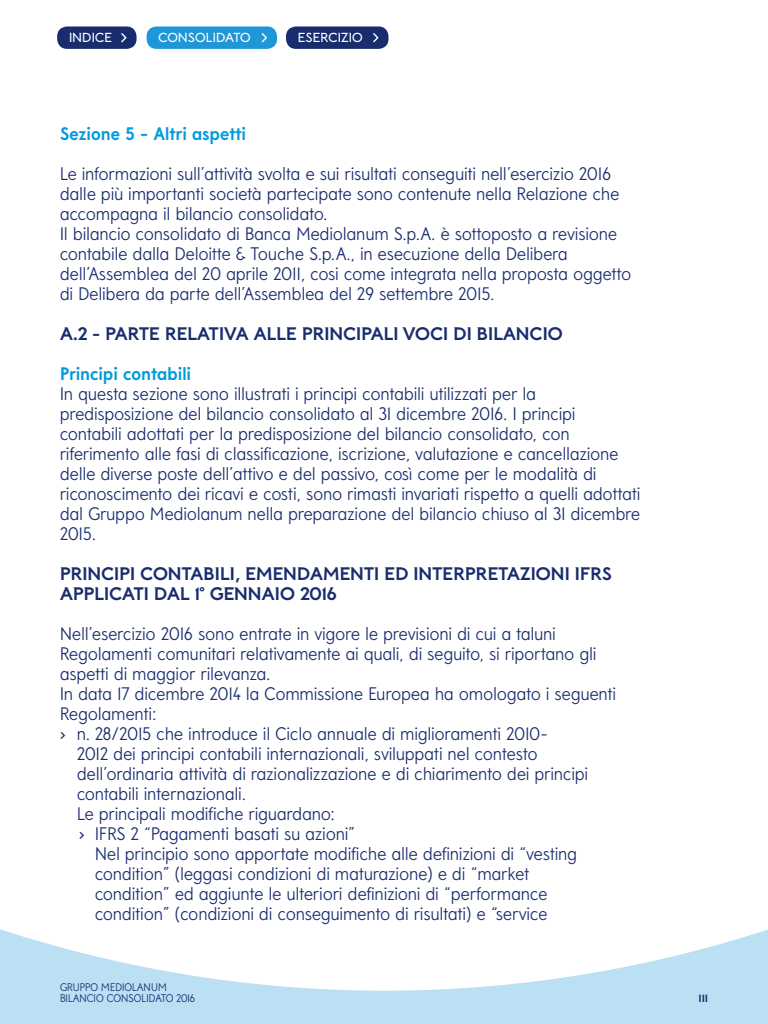
<style>
.page{position:relative;width:768px;height:1024px;background:#fff}
.page>*{position:absolute;margin:0;border:0;box-sizing:border-box;transform-origin:0 0}
.t1{font:300 18px/20px "Mediolanum Sans";letter-spacing:.02em;color:#192d6e}
.t2{font:18px/20px "Mediolanum Semi serif Headline Bold";letter-spacing:.01em;color:#192d6e}
.t3{font:700 18px "Mediolanum Sans";letter-spacing:.02em;color:#009bde}
.t4{font:13px "Mediolanum Semi serif Headline Regular";letter-spacing:.015em;color:#fff}
.t5{font:300 11px/11px "Mediolanum Sans";letter-spacing:.01em;color:#192d6e}
.t6{font:700 11px "Mediolanum Sans";color:#192d6e}
.s1{font-family:"Inter Face";font-weight:400}
</style>
<div class="page">
<svg style="left:0;top:929px;width:768px;height:95px;fill:#bbdff3"></svg>
<div style="left:57px;top:26px;width:80px;height:23px;background:#192d6e;border-radius:10px"></div>
<svg style="left:121px;top:33px;width:6px;height:10px"></svg>
<div style="left:147px;top:26px;width:130px;height:23px;background:#1e96d7;border-radius:10px"></div>
<svg style="left:261px;top:33px;width:6px;height:10px"></svg>
<div style="left:286px;top:26px;width:103px;height:23px;background:#192d6e;border-radius:10px"></div>
<svg style="left:373px;top:33px;width:6px;height:10px"></svg>
<p class="t4" style="left:69px;top:30px;width:44px">INDICE</p>
<p class="t4" style="left:158px;top:30px;width:94px">CONSOLIDATO</p>
<p class="t4" style="left:298px;top:30px;width:66px">ESERCIZIO</p>
<p class="t3" style="left:60px;top:123px;width:187px">Sezione 5 - Altri aspetti</p>
<p class="t1" style="left:60px;top:164px;width:573px">Le informazioni sull’attività svolta e sui risultati conseguiti nell’esercizio 2016 dalle più importanti società partecipate sono contenute nella Relazione che accompagna il bilancio consolidato.<br>Il bilancio consolidato di Banca Mediolanum S.p.A. è sottoposto a revisione contabile dalla Deloitte &amp; Touche S.p.A., in esecuzione della Delibera dell’Assemblea del 20 aprile 2011, cosi come integrata nella proposta oggetto di Delibera da parte dell’Assemblea del 29 settembre 2015.</p>
<p class="t2" style="left:60px;top:324px;width:504px">A.2 - PARTE RELATIVA ALLE PRINCIPALI VOCI DI BILANCIO</p>
<p class="t3" style="left:60px;top:363px;width:132px">Principi contabili</p>
<p class="t1" style="left:60px;top:384px;width:582px">In questa sezione sono illustrati i principi contabili utilizzati per la predisposizione del bilancio consolidato al 31 dicembre 2016. I principi contabili adottati per la predisposizione del bilancio consolidato, con riferimento alle fasi di classificazione, iscrizione, valutazione e cancellazione delle diverse poste dell’attivo e del passivo, così come per le modalità di riconoscimento dei ricavi e costi, sono rimasti invariati rispetto a quelli adottati dal Gruppo Mediolanum nella preparazione del bilancio chiuso al 31 dicembre 2015.</p>
<p class="t2" style="left:60px;top:564px;width:553px">PRINCIPI CONTABILI, EMENDAMENTI ED INTERPRETAZIONI IFRS<br>APPLICATI DAL 1° GENNAIO 2016</p>
<p class="t1" style="left:60px;top:624px;width:497px">Nell’esercizio 2016 sono entrate in vigore le previsioni di cui a taluni</p>
<p class="t1" style="left:60px;top:644px;width:538px">Regolamenti comunitari relativamente ai quali, di seguito, si riportano gli</p>
<p class="t1" style="left:60px;top:664px;width:212px">aspetti di maggior rilevanza.</p>
<p class="t1" style="left:60px;top:684px;width:557px">In data 17 dicembre 2014 la Commissione Europea ha omologato i seguenti</p>
<p class="t1" style="left:60px;top:704px;width:98px">Regolamenti:</p>
<p class="t1" style="left:60px;top:724px;width:489px"><span class="s1">›</span> n. 28/2015 che introduce il Ciclo annuale di miglioramenti 2010-</p>
<p class="t1" style="left:77px;top:744px;width:462px">2012 dei principi contabili internazionali, sviluppati nel contesto</p>
<p class="t1" style="left:77px;top:764px;width:512px">dell’ordinaria attività di razionalizzazione e di chiarimento dei principi</p>
<p class="t1" style="left:77px;top:784px;width:170px">contabili internazionali.</p>
<p class="t1" style="left:77px;top:804px;width:259px">Le principali modifiche riguardano:</p>
<p class="t1" style="left:79px;top:824px;width:277px"><span class="s1">›</span> IFRS 2 “Pagamenti basati su azioni”</p>
<p class="t1" style="left:95px;top:844px;width:483px">Nel principio sono apportate modifiche alle definizioni di “vesting</p>
<p class="t1" style="left:95px;top:864px;width:436px">condition” (leggasi condizioni di maturazione) e di “market</p>
<p class="t1" style="left:95px;top:884px;width:454px">condition” ed aggiunte le ulteriori definizioni di “performance</p>
<p class="t1" style="left:95px;top:904px;width:454px">condition” (condizioni di conseguimento di risultati) e “service</p>
<p class="t5" style="left:60px;top:982px;width:137px">GRUPPO MEDIOLANUM<br>BILANCIO CONSOLIDATO 2016</p>
<p class="t6" style="left:699px;top:992px;width:11px">111</p>
</div>
